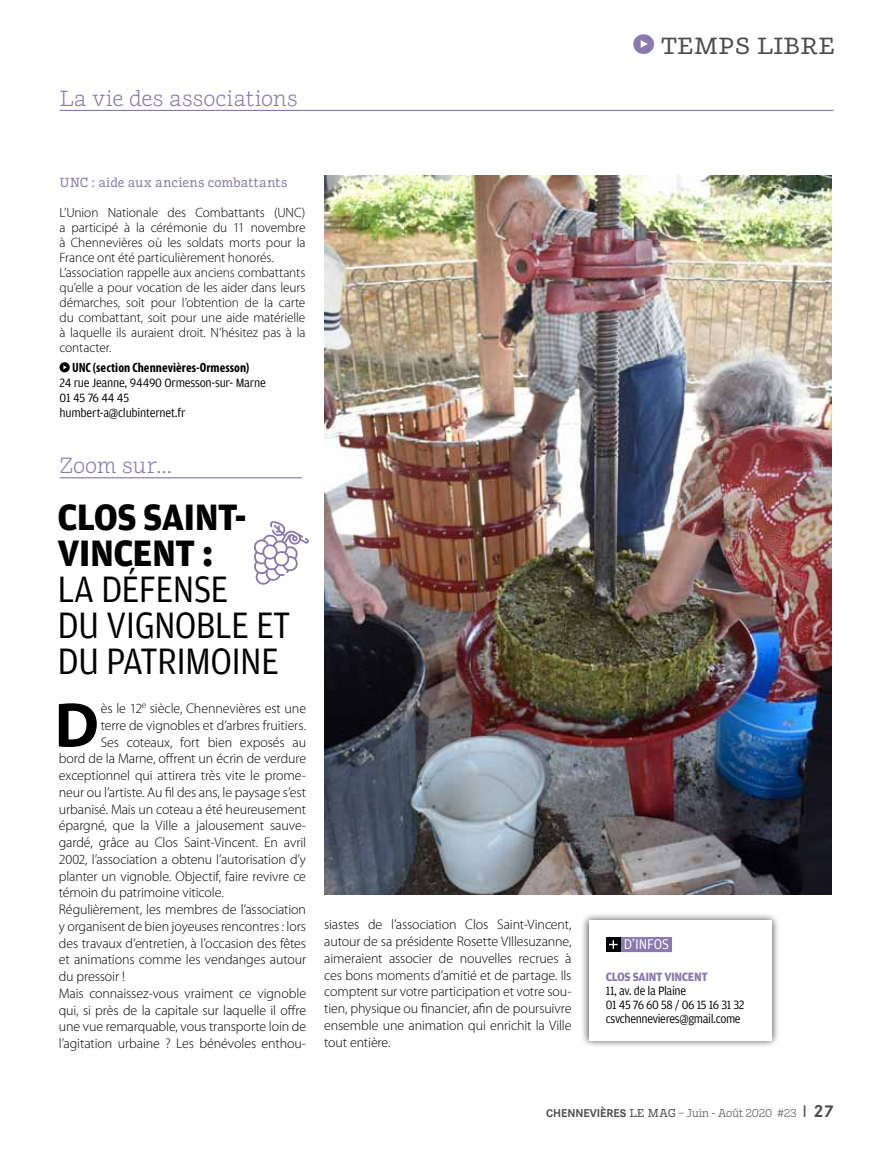
<style>
.page{position:relative;width:893px;height:1149px;background:#fff}
.page>*{position:absolute;margin:0;border:0;box-sizing:border-box;transform-origin:0 0}
.t1{font:700 63.6px "Myriad Pro";color:#000}
.t2{font:39px/36px "Amplitude";letter-spacing:-.02em;color:#000;scale:.92 1}
.t3{font:700 39px/36px "Amplitude";letter-spacing:-.02em;color:#000;scale:.96 1}
.t4{font:24px "Suhmo Pro";letter-spacing:.12em;color:#4d4d4f;scale:1.05 1}
.t5{font:300 22.5px "Suhmo Pro";color:#8979ae}
.t6{font:15px "Amplitude";color:#fff;scale:.94 1}
.t7{font:300 13.95px/16.8px "Myriad Pro";letter-spacing:-.01em;color:#000;text-align:justify}
.t8{font:300 13.5px/15px "Myriad Pro";letter-spacing:-.005em;color:#000}
.t9{font:700 condensed 13.5px "Myriad Pro";letter-spacing:.005em;color:#000}
.t10{font:13.5px "Suhmo Pro";letter-spacing:.005em;color:#8979ae}
.t11{font:12.75px/15px "Amplitude";letter-spacing:-.02em;color:#000;scale:.95 1}
.t12{font:12.75px/14.2px "Amplitude";letter-spacing:-.02em;color:#000;scale:.94 1}
.t13{font:700 12.75px "Amplitude";letter-spacing:-.03em;color:#8979ae;scale:.94 1}
.t14{font:300 11.7px "Suhmo Pro";letter-spacing:-.03em;color:#4d4d4f}
.s1{font-family:"s Tmedia";color:#8979ae}
.s2{font-family:"Corporate S";font-weight:700}
.s3{font-weight:400}
.s4{font-family:"Corporate S"}
.s5{font-family:"Corporate S";font-weight:700;font-size:18px}
</style>
<div class="page">
<img style="left:324px;top:176px;width:507px;height:718px">
<svg style="left:60px;top:362px;width:10px;height:10px"></svg>
<hr style="left:60px;top:110px;width:773px;height:1px;background:#8979ae">
<hr style="left:60px;top:477px;width:242px;height:1px;background:#8979ae">
<div style="left:581px;top:911px;width:199px;height:137px;background:#000;opacity:.75"></div>
<div style="left:589px;top:919px;width:182px;height:121px;background:#fff"></div>
<div style="left:621px;top:936px;width:51px;height:15px;background:#8979ae"></div>
<div style="left:606px;top:936px;width:15px;height:15px;background:#000"></div>
<svg style="left:609px;top:940px;width:9px;height:8px"></svg>
<svg style="left:254px;top:521px;width:55px;height:64px"></svg>
<h3 class="t5" style="left:60px;top:83px;width:240px">La vie des associations</h3>
<h3 class="t4" style="left:633px;top:30px;width:76px"><span class="s1">o</span>temps</h3>
<h3 class="t4" style="left:757px;top:30px;width:76px">libre</h3>
<p class="t10" style="left:60px;top:174px;width:230px">UNC : aide aux anciens combattants</p>
<p class="t8" style="left:60px;top:205px;width:247px">L’Union Nationale des Combattants (UNC) a participé à la cérémonie du 11 novembre à Chennevières où les soldats morts pour la France ont été particulièrement honorés.<br>L’association rappelle aux anciens combattants qu’elle a pour vocation de les aider dans leurs démarches, soit pour l’obtention de la carte du combattant, soit pour une aide matérielle à laquelle ils auraient droit. N’hésitez pas à la contacter.</p>
<p class="t9" style="left:72px;top:358px;width:179px">UNC (section Chennevières-Ormesson)</p>
<p class="t11" style="left:60px;top:375px;width:219px">24 rue Jeanne, 94490 Ormesson-sur- Marne<br>01 45 76 44 45<br>humbert-a@clubinternet.fr</p>
<h3 class="t5" style="left:60px;top:450px;width:114px">Zoom sur...</h3>
<h2 class="t3" style="left:58px;top:499px;width:199px">CLOS SAINT-<br>VINCENT</h2>
<h2 class="t3" style="left:202px;top:535px;width:13px">:</h2>
<h2 class="t2" style="left:58px;top:571px;width:234px">la défense du vignoble et du patrimoine</h2>
<h1 class="t1" style="left:55px;top:683px;width:46px">D</h1>
<p class="t7" style="left:101px;top:700px;width:207px">ès le 12<sup>e</sup> siècle, Chennevières est une</p>
<p class="t7" style="left:101px;top:716px;width:207px">terre de vignobles et d’arbres fruitiers.</p>
<p class="t7" style="left:101px;top:733px;width:207px">Ses coteaux, fort bien exposés au</p>
<p class="t7" style="left:59px;top:750px;width:249px">bord de la Marne, offrent un écrin de verdure</p>
<p class="t7" style="left:59px;top:767px;width:249px">exceptionnel qui attirera très vite le prome-</p>
<p class="t7" style="left:59px;top:783px;width:249px">neur ou l’artiste. Au fil des ans, le paysage s’est</p>
<p class="t7" style="left:59px;top:800px;width:249px">urbanisé. Mais un coteau a été heureusement</p>
<p class="t7" style="left:59px;top:817px;width:249px">épargné, que la Ville a jalousement sauve-</p>
<p class="t7" style="left:59px;top:834px;width:249px">gardé, grâce au Clos Saint-Vincent. En avril</p>
<p class="t7" style="left:59px;top:850px;width:249px">2002, l’association a obtenu l’autorisation d’y</p>
<p class="t7" style="left:59px;top:867px;width:249px">planter un vignoble. Objectif, faire revivre ce</p>
<p class="t7" style="left:59px;top:884px;width:166px">témoin du patrimoine viticole.</p>
<p class="t7" style="left:59px;top:901px;width:249px">Régulièrement, les membres de l’association</p>
<p class="t7" style="left:59px;top:917px;width:249px">y organisent de bien joyeuses rencontres : lors</p>
<p class="t7" style="left:59px;top:934px;width:249px">des travaux d’entretien, à l’occasion des fêtes</p>
<p class="t7" style="left:59px;top:951px;width:249px">et animations comme les vendanges autour</p>
<p class="t7" style="left:59px;top:967px;width:68px">du pressoir !</p>
<p class="t7" style="left:59px;top:984px;width:249px">Mais connaissez-vous vraiment ce vignoble</p>
<p class="t7" style="left:59px;top:1001px;width:249px">qui, si près de la capitale sur laquelle il offre</p>
<p class="t7" style="left:59px;top:1018px;width:249px">une vue remarquable, vous transporte loin de</p>
<p class="t7" style="left:59px;top:1034px;width:249px">l’agitation urbaine ? Les bénévoles enthou-</p>
<p class="t7" style="left:324px;top:916px;width:249px">siastes de l’association Clos Saint-Vincent, autour de sa présidente Rosette VIllesuzanne, aimeraient associer de nouvelles recrues à ces bons moments d’amitié et de partage. Ils comptent sur votre participation et votre sou&shy;tien, physique ou financier, afin de poursuivre ensemble une animation qui enrichit la Ville tout entière.</p>
<p class="t6" style="left:624px;top:935px;width:20px">d’info</p>
<p class="t6" style="left:662px;top:935px;width:9px">s</p>
<p class="t13" style="left:606px;top:968px;width:110px">CLOS SAINT VINCENT</p>
<p class="t12" style="left:606px;top:983px;width:149px">11, av. de la Plaine<br>01 45 76 60 58 / 06 15 16 31 32 csvchennevieres@gmail.come</p>
<p class="t14" style="left:546px;top:1104px;width:289px"><span class="s2">CHENNEVIÈRES</span> <span class="s3">Le MaG</span> – Juin - Août 2020 <span class="s4">#</span>23 <sup>|</sup> <span class="s5">27</span></p>
</div>
